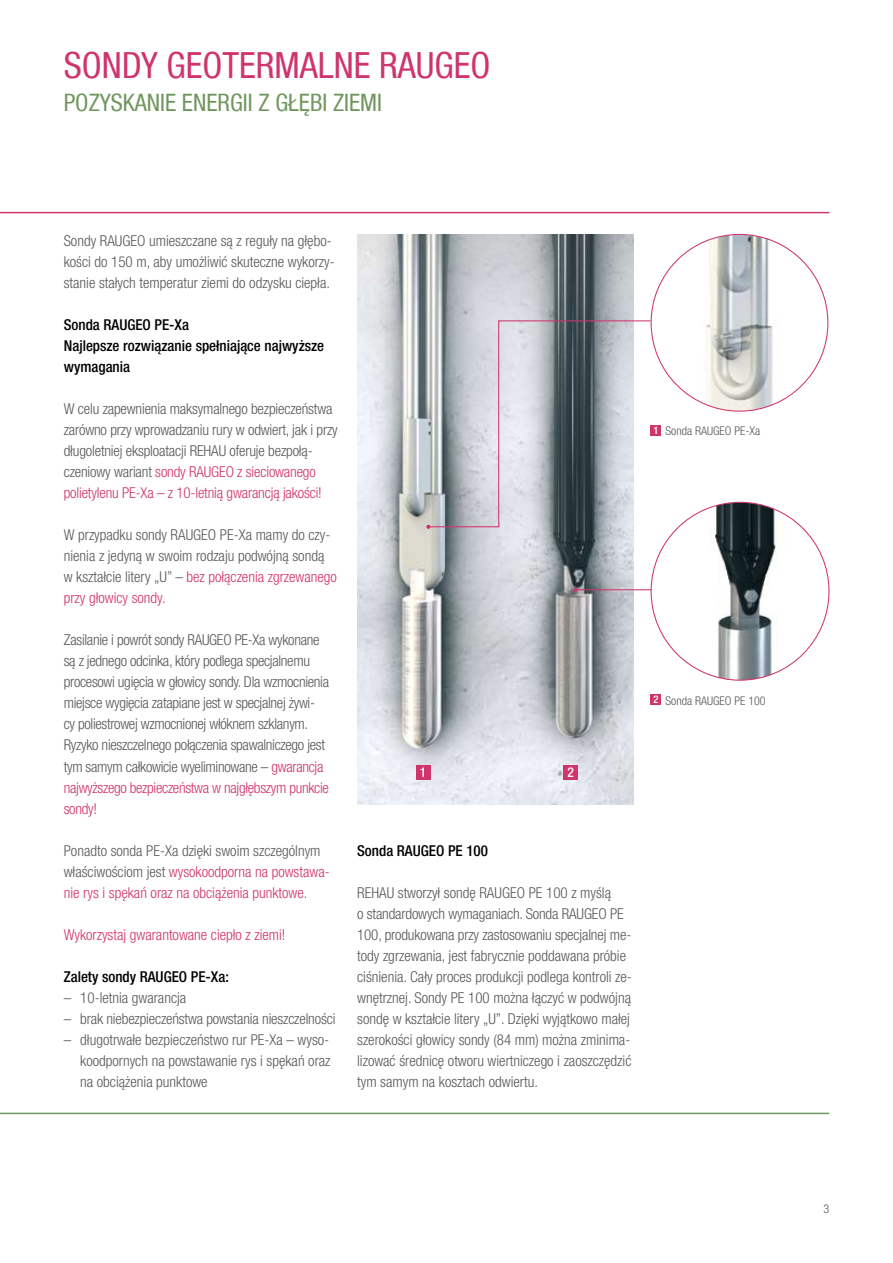
<style>
.page{position:relative;width:893px;height:1263px;background:#fff}
.page>*{position:absolute;margin:0;border:0;box-sizing:border-box;transform-origin:0 0}
.t1{font:condensed 36px "Helvetica Neue LT Com";color:#cf346c}
.t2{font:condensed 24px "Helvetica Neue LT Com";color:#70965e}
.t3{font:300 condensed 15px/21px "Helvetica Neue LT Com";letter-spacing:-.01em;color:#58585a}
.t4{font:300 condensed 15px/21px "Helvetica Neue LT Com";color:#cf346c}
.t5{font:500 condensed 15px/21px "Helvetica Neue LT Com";color:#000}
.t6{font:500 condensed 13.5px "Helvetica Neue LT Com";color:#fff}
.t7{font:300 condensed 12px "Helvetica Neue LT Com";color:#58585a}
.s1{color:#cf346c}
.s2{color:#58585a}
.s3{font-weight:500;font-size:10.5px;color:#fff}
</style>
<div class="page">
<hr style="left:0;top:212px;width:829px;height:1px;background:#cf346c">
<hr style="left:0;top:1113px;width:829px;height:1px;background:#70965e">
<div style="left:651px;top:694px;width:10px;height:11px;background:#cf346c"></div>
<div style="left:651px;top:425px;width:10px;height:10px;background:#cf346c"></div>
<img style="left:357px;top:235px;width:277px;height:569px">
<img style="left:651px;top:234px;width:177px;height:177px;border-radius:50%">
<svg style="left:427px;top:320px;width:225px;height:208px;background:#aeb3b9"></svg>
<svg style="left:426px;top:525px;width:4px;height:4px"></svg>
<hr style="left:575px;top:589px;width:100px;height:1px;background:#cf346c">
<svg style="left:573px;top:588px;width:5px;height:4px"></svg>
<div style="left:416px;top:765px;width:15px;height:15px;background:#cf346c"></div>
<div style="left:563px;top:765px;width:15px;height:15px;background:#cf346c"></div>
<img style="left:651px;top:502px;width:178px;height:178px;border-radius:50%">
<h1 class="t1" style="left:64px;top:44px;width:428px">SONDY GEOTERMALNE RAUGEO</h1>
<h2 class="t2" style="left:64px;top:89px;width:320px">POZYSKANIE ENERGII Z GŁĘBI ZIEMI</h2>
<p class="t3" style="left:64px;top:231px;width:272px">Sondy RAUGEO umieszczane są z reguły na głębo&shy;kości do 150 m, aby umożliwić skuteczne wykorzy&shy;stanie stałych temperatur ziemi do odzysku ciepła.</p>
<p class="t5" style="left:64px;top:314px;width:262px">Sonda RAUGEO PE-Xa<br>Najlepsze rozwiązanie spełniające najwyższe wymagania</p>
<p class="t3" style="left:64px;top:399px;width:276px">W celu zapewnienia maksymalnego bezpieczeństwa zarówno przy wprowadzaniu rury w odwiert, jak i przy długoletniej eksploatacji REHAU oferuje bezpołą&shy;czeniowy wariant <span class="s1">sondy RAUGEO z sieciowanego polietylenu PE-Xa – z 10-letnią gwarancją jakości!</span></p>
<p class="t3" style="left:64px;top:525px;width:275px">W przypadku sondy RAUGEO PE-Xa mamy do czy&shy;nienia z jedyną w swoim rodzaju podwójną sondą w kształcie litery „U” – <span class="s1">bez połączenia zgrzewanego przy głowicy sondy.</span></p>
<p class="t3" style="left:64px;top:630px;width:267px">Zasilanie i powrót sondy RAUGEO PE-Xa wykonane są z jednego odcinka, który podlega specjalnemu procesowi ugięcia w głowicy sondy. Dla wzmocnienia miejsce wygięcia zatapiane jest w specjalnej żywi&shy;cy poliestrowej wzmocnionej włóknem szklanym.<br>Ryzyko nieszczelnego połączenia spawalniczego jest tym samym całkowicie wyeliminowane – <span class="s1">gwarancja najwyższego bezpieczeństwa w najgłębszym punkcie sondy!</span></p>
<p class="t4" style="left:64px;top:840px;width:267px"><span class="s2">Ponadto sonda PE-Xa dzięki swoim szczególnym właściwościom jest</span> wysokoodporna na powstawa&shy;nie rys i spękań oraz na obciążenia punktowe.</p>
<p class="t4" style="left:64px;top:924px;width:223px">Wykorzystaj gwarantowane ciepło z ziemi!</p>
<p class="t5" style="left:64px;top:965px;width:167px">Zalety sondy RAUGEO PE-Xa:</p>
<p class="t3" style="left:64px;top:987px;width:124px">– 10-letnia gwarancja</p>
<p class="t3" style="left:64px;top:1008px;width:273px">– brak niebezpieczeństwa powstania nieszczelności</p>
<p class="t3" style="left:80px;top:1029px;width:252px;text-align:justify;text-indent:-16px">– długotrwałe bezpieczeństwo rur PE-Xa – wyso&shy;koodpornych na powstawanie rys i spękań oraz na obciążenia punktowe</p>
<p class="t6" style="left:420px;top:764px;width:8px">1</p>
<p class="t6" style="left:568px;top:764px;width:8px">2</p>
<p class="t5" style="left:357px;top:839px;width:132px">Sonda RAUGEO PE 100</p>
<p class="t3" style="left:357px;top:882px;width:276px">REHAU stworzył sondę RAUGEO PE 100 z myślą<br>o standardowych wymaganiach. Sonda RAUGEO PE 100, produkowana przy zastosowaniu specjalnej me&shy;tody zgrzewania, jest fabrycznie poddawana próbie ciśnienia. Cały proces produkcji podlega kontroli ze&shy;wnętrznej. Sondy PE 100 można łączyć w podwójną sondę w kształcie litery „U”. Dzięki wyjątkowo małej szerokości głowicy sondy (84 mm) można zminima&shy;lizować średnicę otworu wiertniczego i zaoszczędzić tym samym na kosztach odwiertu.</p>
<p class="t7" style="left:653px;top:424px;width:108px"><span class="s3">1</span> Sonda RAUGEO PE-Xa</p>
<p class="t7" style="left:653px;top:694px;width:114px"><span class="s3">2</span> Sonda RAUGEO PE 100</p>
</div>
